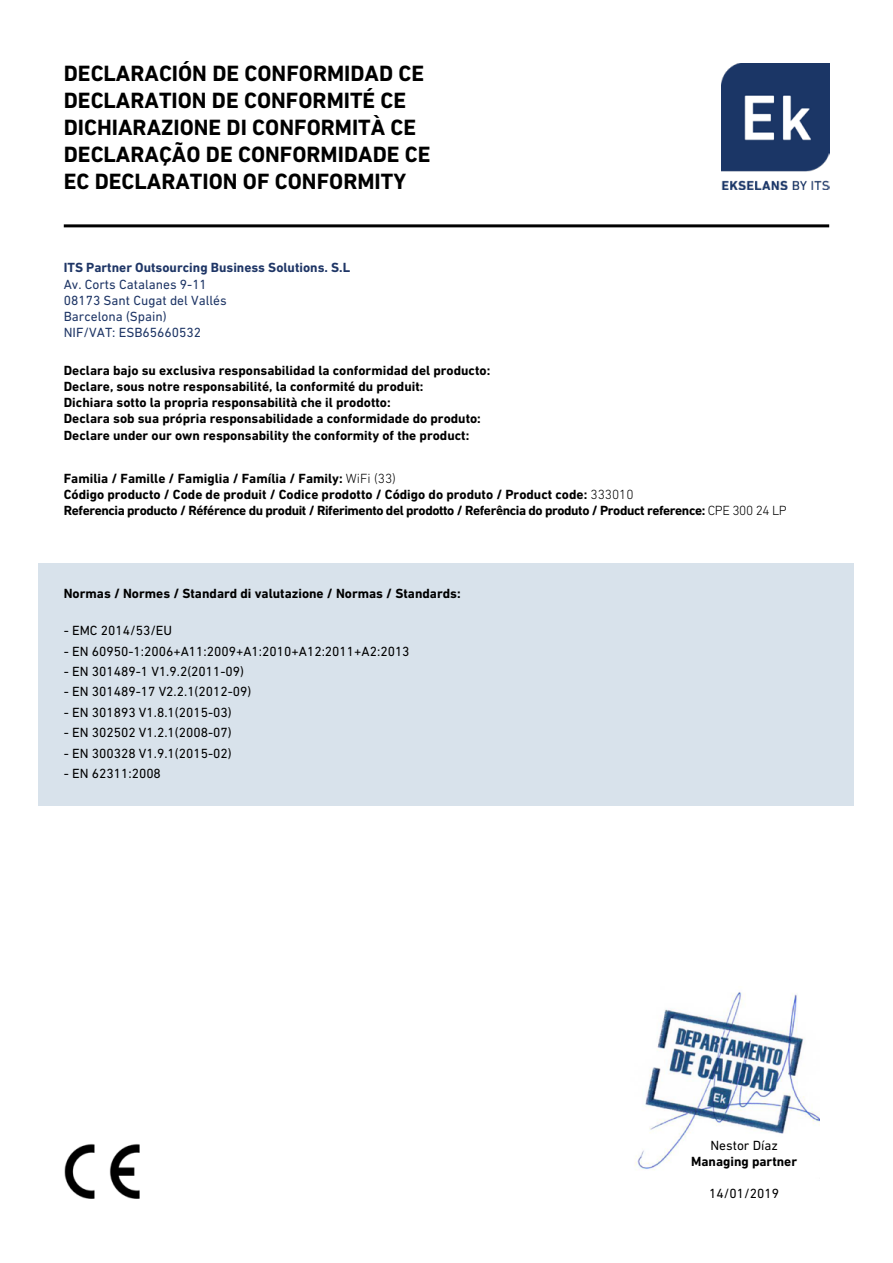
<style>
.page{position:relative;width:893px;height:1263px;background:#fff}
.page>*{position:absolute;margin:0;border:0;box-sizing:border-box;transform-origin:0 0}
.t1{font:700 22.5px/27px "DIN Next LT Pro";color:#000}
.t2{font:700 13.5px/16.2px "DIN Next LT Pro";color:#000}
.t3{font:13.5px "DIN Next LT Pro";color:#000}
.t4{font:13.5px/16.2px "DIN Next LT Pro";color:#1f3666}
.t5{font:700 13.5px "DIN Next LT Pro";color:#1f3666}
.s1{font-weight:300}
</style>
<div class="page">
<div style="left:39px;top:563px;width:815px;height:243px;background:#d8e2eb"></div>
<img style="left:721px;top:64px;width:108px;height:125px">
<hr style="left:64px;top:224px;width:765px;height:3px;background:#000">
<img style="left:635px;top:992px;width:184px;height:178px">
<img style="left:64px;top:1144px;width:76px;height:55px">
<h1 class="t1" style="left:64px;top:59px;width:368px">DECLARACIÓN DE CONFORMIDAD CE<br>DECLARATION DE CONFORMITÉ CE<br>DICHIARAZIONE DI CONFORMITÀ CE<br>DECLARAÇÃO DE CONFORMIDADE CE<br>EC DECLARATION OF CONFORMITY</h1>
<p class="t5" style="left:64px;top:260px;width:288px">ITS Partner Outsourcing Business Solutions. S.L</p>
<p class="t4" style="left:64px;top:276px;width:164px">Av. Corts Catalanes 9-11<br>08173 Sant Cugat del Vallés<br>Barcelona (Spain)<br>NIF/VAT: ESB65660532</p>
<p class="t2" style="left:64px;top:362px;width:428px">Declara bajo su exclusiva responsabilidad la conformidad del producto:<br>Declare, sous notre responsabilité, la conformité du produit:<br>Dichiara sotto la propria responsabilità che il prodotto:<br>Declara sob sua própria responsabilidade a conformidade do produto:<br>Declare under our own responsability the conformity of the product:</p>
<p class="t2" style="left:64px;top:470px;width:725px">Familia / Famille / Famiglia / Família / Family: <span class="s1">WiFi (33)<br></span>Código producto / Code de produit / Codice prodotto / Código do produto / Product code: <span class="s1">333010<br></span>Referencia producto / Référence du produit / Riferimento del prodotto / Referência do produto / Product reference: <span class="s1">CPE 300 24 LP</span></p>
<p class="t2" style="left:64px;top:586px;width:398px">Normas / Normes / Standard di valutazione / Normas / Standards:</p>
<p class="t3" style="left:64px;top:623px;width:110px">- EMC 2014/53/EU</p>
<p class="t3" style="left:64px;top:643px;width:347px">- EN 60950-1:2006+A11:2009+A1:2010+A12:2011+A2:2013</p>
<p class="t3" style="left:64px;top:663px;width:182px">- EN 301489-1 V1.9.2(2011-09)</p>
<p class="t3" style="left:64px;top:684px;width:189px">- EN 301489-17 V2.2.1(2012-09)</p>
<p class="t3" style="left:64px;top:704px;width:169px">- EN 301893 V1.8.1(2015-03)</p>
<p class="t3" style="left:64px;top:725px;width:169px">- EN 302502 V1.2.1(2008-07)</p>
<p class="t3" style="left:64px;top:745px;width:169px">- EN 300328 V1.9.1(2015-02)</p>
<p class="t3" style="left:64px;top:766px;width:99px">- EN 62311:2008</p>
<p class="t3" style="left:710px;top:1137px;width:69px">Nestor Díaz</p>
<p class="t2" style="left:691px;top:1153px;width:108px">Managing partner</p>
<p class="t3" style="left:709px;top:1186px;width:71px">14/01/2019</p>
</div>
